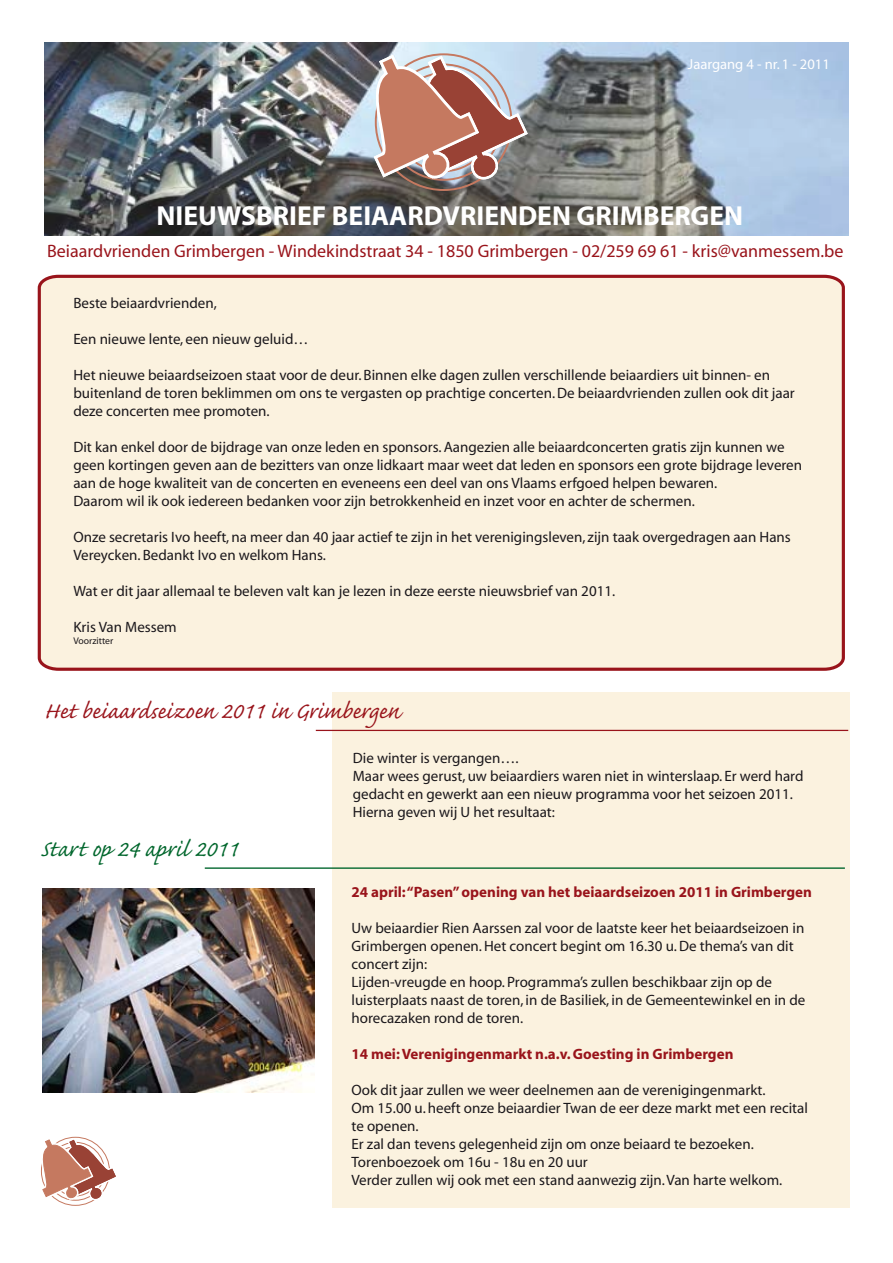
<style>
.page{position:relative;width:893px;height:1263px;background:#fff}
.page>*{position:absolute;margin:0;border:0;box-sizing:border-box;transform-origin:0 0}
.t1{font:29.1px "Caflisch Script Pro";color:#99141b}
.t2{font:29.1px "Caflisch Script Pro";color:#00662c}
.t3{font:700 27.6px "Myriad";color:#fff}
.t4{font:18px "Myriad";color:#99141b}
.t5{font:15px/18px "Myriad";color:#1a171b}
.t6{font:700 15px "Myriad";color:#99141b}
.t7{font:14.55px "Myriad";color:#fff}
.t8{font:9.75px "Myriad";color:#1a171b}
</style>
<div class="page">
<div style="left:332px;top:692px;width:518px;height:516px;background:#fbf2df"></div>
<div style="left:37px;top:274px;width:808px;height:397px;background:#fbf2df"></div>
<img style="left:44px;top:42px;width:804px;height:193px">
<svg style="left:365px;top:50px;width:168px;height:140px;background:#b08f89"></svg>
<hr style="left:316px;top:730px;width:532px;height:1px;background:#99141b">
<hr style="left:205px;top:867px;width:640px;height:2px;background:#00662c">
<img style="left:43px;top:888px;width:272px;height:204px">
<svg style="left:41px;top:1136px;width:75px;height:69px"></svg>
<p class="t7" style="left:688px;top:57px;width:143px">Jaargang 4 - nr. 1 - 2011</p>
<p class="t3" style="left:157px;top:202px;width:588px">NIEUWSBRIEF BEIAARDVRIENDEN GRIMBERGEN</p>
<p class="t4" style="left:47px;top:242px;width:798px">Beiaardvrienden Grimbergen - Windekindstraat 34 - 1850 Grimbergen - 02/259 69 61 - kris@vanmessem.be</p>
<p class="t5" style="left:73px;top:295px;width:145px">Beste beiaardvrienden,</p>
<p class="t5" style="left:73px;top:331px;width:237px">Een nieuwe lente, een nieuw geluid…</p>
<p class="t5" style="left:73px;top:367px;width:723px">Het nieuwe beiaardseizoen staat voor de deur. Binnen elke dagen zullen verschillende beiaardiers uit binnen- en buitenland de toren beklimmen om ons te vergasten op prachtige concerten. De beiaardvrienden zullen ook dit jaar deze concerten mee promoten.</p>
<p class="t5" style="left:73px;top:439px;width:730px">Dit kan enkel door de bijdrage van onze leden en sponsors. Aangezien alle beiaardconcerten gratis zijn kunnen we geen kortingen geven aan de bezitters van onze lidkaart maar weet dat leden en sponsors een grote bijdrage leveren aan de hoge kwaliteit van de concerten en eveneens een deel van ons Vlaams erfgoed helpen bewaren.<br>Daarom wil ik ook iedereen bedanken voor zijn betrokkenheid en inzet voor en achter de schermen.</p>
<p class="t5" style="left:73px;top:529px;width:719px">Onze secretaris Ivo heeft, na meer dan 40 jaar actief te zijn in het verenigingsleven, zijn taak overgedragen aan Hans<br>Vereycken. Bedankt Ivo en welkom Hans.</p>
<p class="t5" style="left:73px;top:583px;width:543px">Wat er dit jaar allemaal te beleven valt kan je lezen in deze eerste nieuwsbrief van 2011.</p>
<p class="t5" style="left:73px;top:619px;width:105px">Kris Van Messem</p>
<p class="t8" style="left:73px;top:636px;width:41px">Voorzitter</p>
<p class="t1" style="left:44px;top:696px;width:357px">Het beiaardseizoen 2011 in Grimbergen</p>
<p class="t5" style="left:353px;top:750px;width:452px">Die winter is vergangen….<br>Maar wees gerust, uw beiaardiers waren niet in winterslaap. Er werd hard gedacht en gewerkt aan een nieuw programma voor het seizoen 2011.<br>Hierna geven wij U het resultaat:</p>
<p class="t2" style="left:41px;top:834px;width:199px">Start op 24 april 2011</p>
<p class="t6" style="left:351px;top:884px;width:462px">24 april: “Pasen” opening van het beiaardseizoen 2011 in Grimbergen</p>
<p class="t5" style="left:351px;top:920px;width:455px">Uw beiaardier Rien Aarssen zal voor de laatste keer het beiaardseizoen in Grimbergen openen. Het concert begint om 16.30 u. De thema’s van dit concert zijn:<br>Lijden-vreugde en hoop. Programma’s zullen beschikbaar zijn op de luisterplaats naast de toren, in de Basiliek, in de Gemeentewinkel en in de horecazaken rond de toren.</p>
<p class="t6" style="left:351px;top:1046px;width:383px">14 mei: Verenigingenmarkt n.a.v. Goesting in Grimbergen</p>
<p class="t5" style="left:351px;top:1082px;width:458px">Ook dit jaar zullen we weer deelnemen aan de verenigingenmarkt.<br>Om 15.00 u. heeft onze beiaardier Twan de eer deze markt met een recital te openen.<br>Er zal dan tevens gelegenheid zijn om onze beiaard te bezoeken.<br>Torenboezoek om 16u - 18u en 20 uur<br>Verder zullen wij ook met een stand aanwezig zijn. Van harte welkom.</p>
</div>
